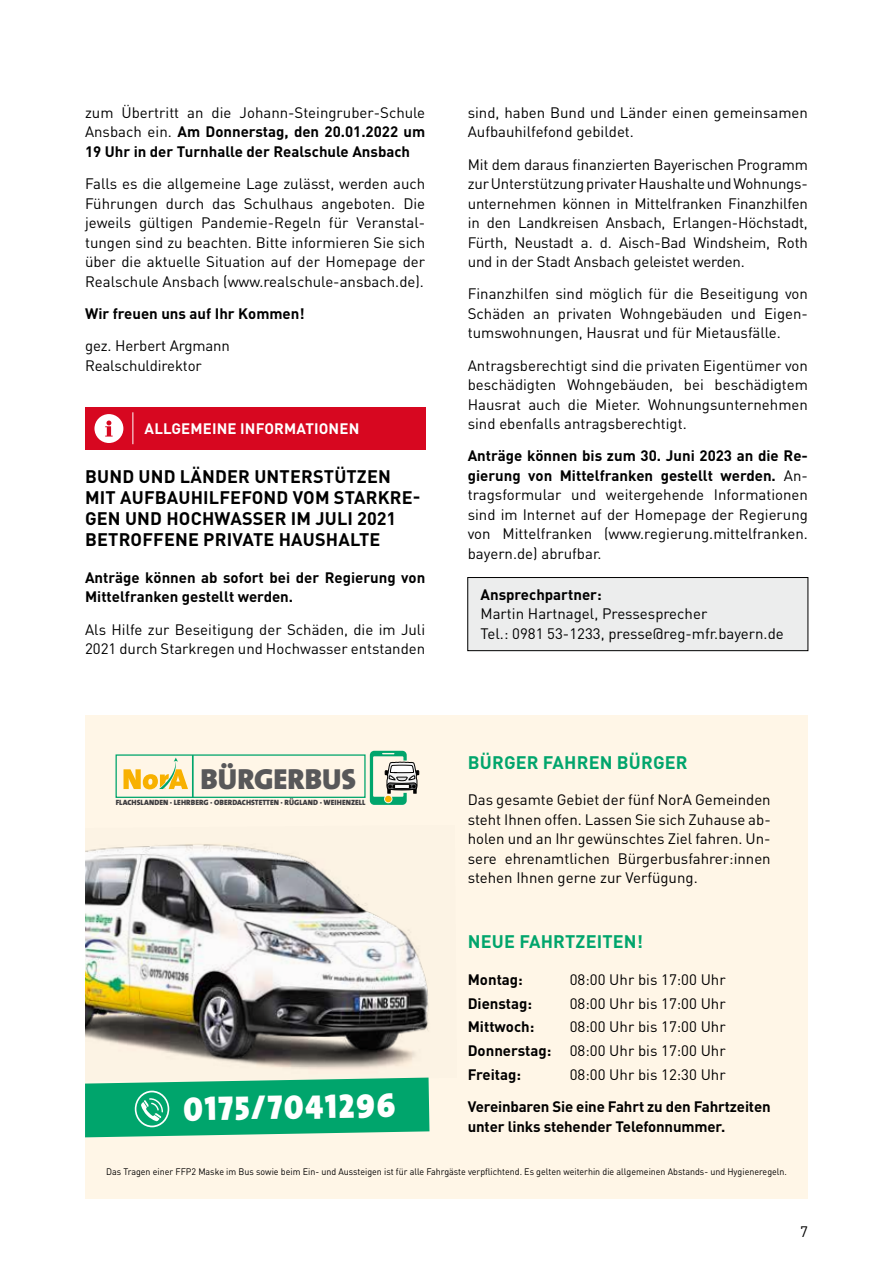
<style>
.page{position:relative;width:893px;height:1263px;background:#fff}
.page>*{position:absolute;margin:0;border:0;box-sizing:border-box;transform-origin:0 0}
.t1{font:34.5px "The Sans Black Caps";color:#fff;scale:.94 1}
.t2{font:900 29.1px "The Sans";color:#58585a}
.t3{font:700 18px/21px "DIN Pro";letter-spacing:.01em;color:#000}
.t4{font:700 18px "DIN Pro";letter-spacing:.01em;color:#00a56c}
.t5{font:15px/19.5px "DIN Pro";color:#000;text-align:justify}
.t6{font:700 15px/19.5px "DIN Pro";color:#000}
.t7{font:700 15px "DIN Pro";letter-spacing:.01em;color:#fff}
.t8{font:9.3px "DIN Pro";color:#000;scale:.95 1}
.t9{font:900 7.65px "The Sans";letter-spacing:.005em;color:#3e3d40}
.s1{font-weight:400}
.s2{font-weight:700}
</style>
<div class="page">
<div style="left:85px;top:407px;width:340px;height:42px;background:#d70720"></div>
<hr style="left:133px;top:412px;width:1px;height:32px;background:#fff">
<svg style="left:94px;top:414px;width:29px;height:29px"></svg>
<div style="left:468px;top:577px;width:340px;height:74px;background:#eceded"></div>
<div style="left:467px;top:577px;width:341px;height:74px;border:1px solid #000"></div>
<div style="left:85px;top:715px;width:723px;height:484px;background:#fff6e7"></div>
<svg style="left:85px;top:1081px;width:344px;height:56px;background:#12ab75"></svg>
<img style="left:85px;top:844px;width:344px;height:237px">
<div style="left:116px;top:754px;width:250px;height:44px;border:1px solid #00a56c"></div>
<div style="left:192px;top:755px;width:1px;height:43px;border:1px solid #00a56c"></div>
<svg style="left:124px;top:758px;width:64px;height:31px"></svg>
<svg style="left:370px;top:751px;width:49px;height:54px"></svg>
<p class="t6" style="left:85px;top:102px;width:342px;text-align:justify"><span class="s1">zum Übertritt an die Johann-Steingruber-Schule Ansbach ein.</span> Am Donnerstag, den 20.01.2022 um 19 Uhr in der Turnhalle der Realschule Ansbach</p>
<p class="t5" style="left:85px;top:173px;width:342px">Falls es die allgemeine Lage zulässt, werden auch Führungen durch das Schulhaus angeboten. Die jeweils gültigen Pandemie-Regeln für Veranstal&shy;tungen sind zu beachten. Bitte informieren Sie sich über die aktuelle Situation auf der Homepage der Realschule Ansbach (www.realschule-ansbach.de).</p>
<p class="t6" style="left:85px;top:303px;width:221px">Wir freuen uns auf Ihr Kommen!</p>
<p class="t5" style="left:85px;top:335px;width:146px">gez. Herbert Argmann<br>Realschuldirektor</p>
<p class="t7" style="left:145px;top:418px;width:216px">ALLGEMEINE INFORMATIONEN</p>
<p class="t3" style="left:85px;top:466px;width:337px">BUND UND LÄNDER UNTERSTÜTZEN<br>MIT AUFBAUHILFEFOND VOM STARKRE-<br>GEN UND HOCHWASSER IM JULI 2021<br>BETROFFENE PRIVATE HAUSHALTE</p>
<p class="t6" style="left:85px;top:567px;width:342px">Anträge können ab sofort bei der Regierung von<br>Mittelfranken gestellt werden.</p>
<p class="t5" style="left:85px;top:619px;width:342px">Als Hilfe zur Beseitigung der Schäden, die im Juli<br>2021 durch Starkregen und Hochwasser entstanden</p>
<h2 class="t2" style="left:200px;top:754px;width:157px">BÜRGERBUS</h2>
<p class="t9" style="left:116px;top:796px;width:251px">FLACHSLANDEN · LEHRBERG · OBERDACHSTETTEN · RÜGLAND · WEIHENZELL</p>
<p class="t5" style="left:468px;top:102px;width:342px">sind, haben Bund und Länder einen gemeinsamen<br>Aufbauhilfefond gebildet.</p>
<p class="t5" style="left:468px;top:154px;width:342px">Mit dem daraus finanzierten Bayerischen Programm zur Unterstützung privater Haushalte und Wohnungs&shy;unternehmen können in Mittelfranken Finanzhilfen in den Landkreisen Ansbach, Erlangen-Höchstadt, Fürth, Neustadt a. d. Aisch-Bad Windsheim, Roth und in der Stadt Ansbach geleistet werden.</p>
<p class="t5" style="left:468px;top:283px;width:342px">Finanzhilfen sind möglich für die Beseitigung von Schäden an privaten Wohngebäuden und Eigen&shy;tumswohnungen, Hausrat und für Mietausfälle.</p>
<p class="t5" style="left:468px;top:355px;width:342px">Antragsberechtigt sind die privaten Eigentümer von beschädigten Wohngebäuden, bei beschädigtem Hausrat auch die Mieter. Wohnungsunternehmen sind ebenfalls antragsberechtigt.</p>
<p class="t5" style="left:468px;top:445px;width:342px"><span class="s2">Anträge können bis zum 30. Juni 2023 an die Re&shy;gierung von Mittelfranken gestellt werden.</span> An&shy;tragsformular und weitergehende Informationen sind im Internet auf der Homepage der Regierung von Mittelfranken (www.regierung.mittelfranken. bayern.de) abrufbar.</p>
<p class="t6" style="left:480px;top:584px;width:123px">Ansprechpartner:</p>
<p class="t5" style="left:480px;top:603px;width:305px">Martin Hartnagel, Pressesprecher<br>Tel.: 0981 53-1233, presse@reg-mfr.bayern.de</p>
<p class="t4" style="left:468px;top:750px;width:221px">BÜRGER FAHREN BÜRGER</p>
<p class="t5" style="left:468px;top:789px;width:304px">Das gesamte Gebiet der fünf NorA Gemeinden steht Ihnen offen. Lassen Sie sich Zuhause ab&shy;holen und an Ihr gewünschtes Ziel fahren. Un&shy;sere ehrenamtlichen Bürgerbusfahrer:innen stehen Ihnen gerne zur Verfügung.</p>
<p class="t4" style="left:468px;top:930px;width:177px">NEUE FAHRTZEITEN!</p>
<p class="t6" style="left:468px;top:969px;width:57px">Montag:</p>
<p class="t5" style="left:570px;top:969px;width:157px">08:00 Uhr bis 17:00 Uhr</p>
<p class="t6" style="left:468px;top:993px;width:66px">Dienstag:</p>
<p class="t5" style="left:570px;top:993px;width:157px">08:00 Uhr bis 17:00 Uhr</p>
<p class="t6" style="left:468px;top:1017px;width:68px">Mittwoch:</p>
<p class="t5" style="left:468px;top:1014px;width:259px;line-height:23.7px;text-indent:102px">08:00 Uhr bis 17:00 Uhr <span class="s2">Donnerstag:</span> 08:00 Uhr bis 17:00 Uhr <span class="s2">Freitag:</span></p>
<p class="t5" style="left:570px;top:1064px;width:157px">08:00 Uhr bis 12:30 Uhr</p>
<p class="t6" style="left:468px;top:1096px;width:304px">Vereinbaren Sie eine Fahrt zu den Fahrtzeiten unter links stehender Telefonnummer.</p>
<p class="t8" style="left:106px;top:1165px;width:718px">Das Tragen einer FFP2 Maske im Bus sowie beim Ein- und Aussteigen ist für alle Fahrgäste verpflichtend. Es gelten weiterhin die allgemeinen Abstands- und Hygieneregeln.</p>
<h1 class="t1" style="left:183px;top:1080px;width:227px;rotate:-1deg">0175/7041296</h1>
<p class="t5" style="left:800px;top:1221px;width:9px">7</p>
</div>
